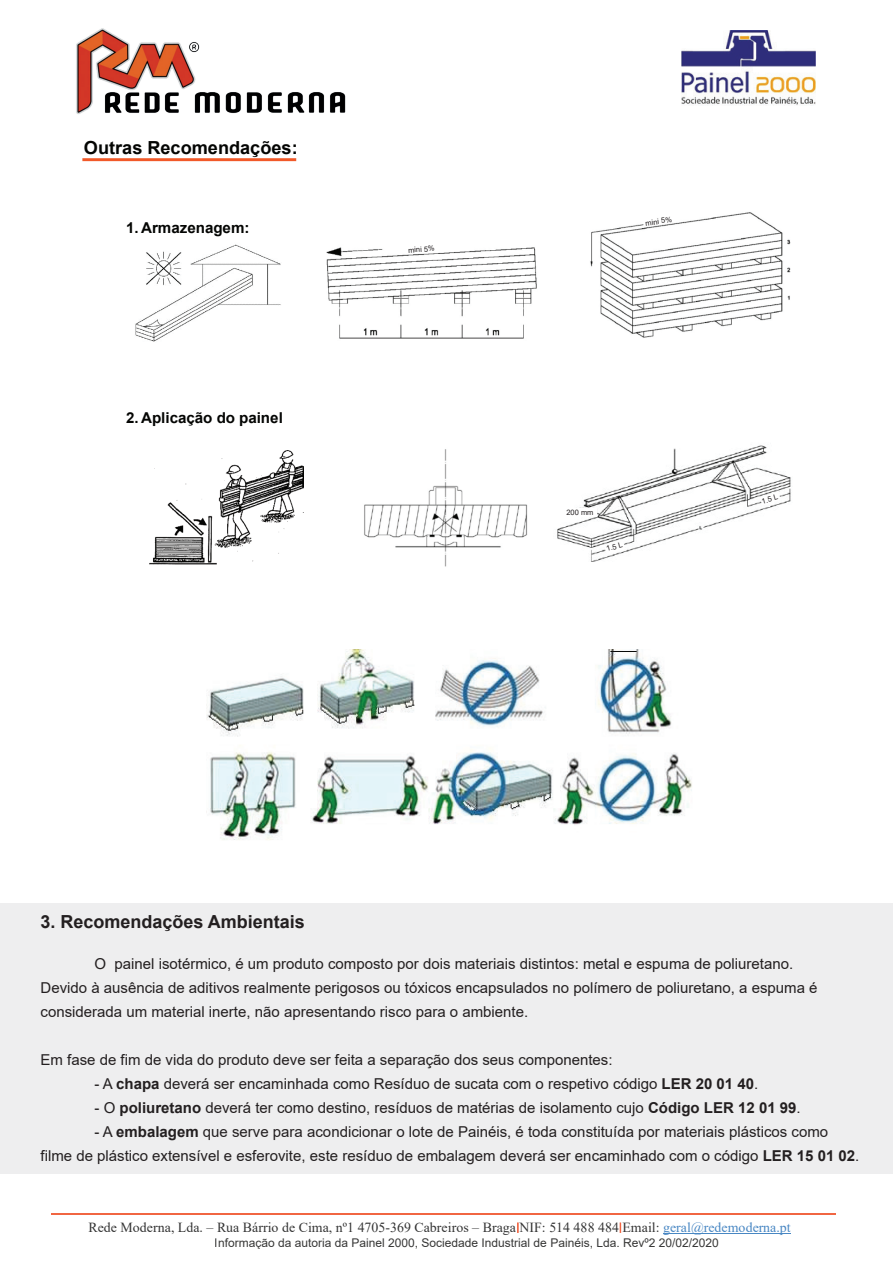
<style>
.page{position:relative;width:893px;height:1263px;background:#fff}
.page>*{position:absolute;margin:0;border:0;box-sizing:border-box;transform-origin:0 0}
.t1{font:700 18px "Arial";color:#231f20}
.t2{font:700 18px "Arial";color:#040503}
.t3{font:15px/24px "Arial";color:#231f20}
.t4{font:700 15px "Arial";color:#040503}
.t5{font:13.95px "Times New Roman";letter-spacing:.005em;color:#000001}
.t6{font:12px "Arial";color:#050504}
.t7{font:7.5px "Arial";color:#231f20}
.s1{font-weight:700}
.s2{color:#1b69b4}
</style>
<div class="page">
<img style="left:76px;top:28px;width:270px;height:86px">
<img style="left:682px;top:31px;width:133px;height:74px">
<hr style="left:51px;top:1213px;width:785px;height:2px;background:#f0552d">
<hr style="left:663px;top:1233px;width:128px;height:1px;background:#1b69b4">
<svg style="left:517px;top:1222px;width:2px;height:11px"></svg>
<div style="left:0;top:904px;width:893px;height:270px;background:#eeeeef"></div>
<hr style="left:82px;top:158px;width:214px;height:3px;background:#f15929">
<img style="left:207px;top:650px;width:485px;height:190px">
<img style="left:150px;top:450px;width:154px;height:115px">
<img style="left:364px;top:449px;width:164px;height:118px">
<img style="left:557px;top:445px;width:234px;height:117px">
<img style="left:135px;top:244px;width:146px;height:98px">
<img style="left:326px;top:247px;width:211px;height:92px">
<svg style="left:412px;top:247px;width:48px;height:7px"></svg>
<img style="left:590px;top:212px;width:201px;height:126px">
<svg style="left:649px;top:215px;width:30px;height:11px"></svg>
<svg style="left:604px;top:541px;width:21px;height:14px"></svg>
<div style="left:566px;top:508px;width:31px;height:8px;background:#fff"></div>
<svg style="left:760px;top:492px;width:21px;height:14px"></svg>
<p class="t2" style="left:84px;top:135px;width:215px">Outras Recomendações:</p>
<p class="t4" style="left:126px;top:217px;width:125px">1. Armazenagem:</p>
<p class="t4" style="left:126px;top:407px;width:158px">2. Aplicação do painel</p>
<p class="t7" style="left:408px;top:245px;width:28px;rotate:-4deg">mini 5%</p>
<p class="t7" style="left:645px;top:218px;width:28px;rotate:-9deg">mini 5%</p>
<p class="t7" style="left:566px;top:507px;width:29px">200 mm</p>
<p class="t7" style="left:605px;top:544px;width:18px;rotate:-16deg">1.5 L</p>
<p class="t7" style="left:760px;top:496px;width:18px;rotate:-16deg">1.5 L</p>
<p class="t1" style="left:41px;top:909px;width:266px">3. Recomendações Ambientais</p>
<p class="t3" style="left:41px;top:951px;width:779px;text-indent:54px">O painel isotérmico, é um produto composto por dois materiais distintos: metal e espuma de poliuretano.<br>Devido à ausência de aditivos realmente perigosos ou tóxicos encapsulados no polímero de poliuretano, a espuma é considerada um material inerte, não apresentando risco para o ambiente.</p>
<p class="t3" style="left:41px;top:1047px;width:573px">Em fase de fim de vida do produto deve ser feita a separação dos seus componentes:</p>
<p class="t3" style="left:95px;top:1071px;width:665px">- A <span class="s1">chapa</span> deverá ser encaminhada como Resíduo de sucata com o respetivo código <span class="s1">LER 20 01 40</span>.</p>
<p class="t3" style="left:95px;top:1095px;width:708px">- O <span class="s1">poliuretano</span> deverá ter como destino, resíduos de matérias de isolamento cujo <span class="s1">Código LER 12 01 99</span>.</p>
<p class="t3" style="left:41px;top:1119px;width:820px;text-indent:54px">- A <span class="s1">embalagem</span> que serve para acondicionar o lote de Painéis, é toda constituída por materiais plásticos como filme de plástico extensível e esferovite, este resíduo de embalagem deverá ser encaminhado com o código <span class="s1">LER 15 01 02</span>.</p>
<p class="t5" style="left:88px;top:1217px;width:704px">Rede Moderna, Lda. – Rua Bárrio de Cima, nº1 4705-369 Cabreiros – Braga NIF: 514 488 484 Email: <span class="s2">geral@redemoderna.pt</span></p>
<p class="t6" style="left:215px;top:1234px;width:505px">Informação da autoria da Painel 2000, Sociedade Industrial de Painéis, Lda. Revº2 20/02/2020</p>
</div>
